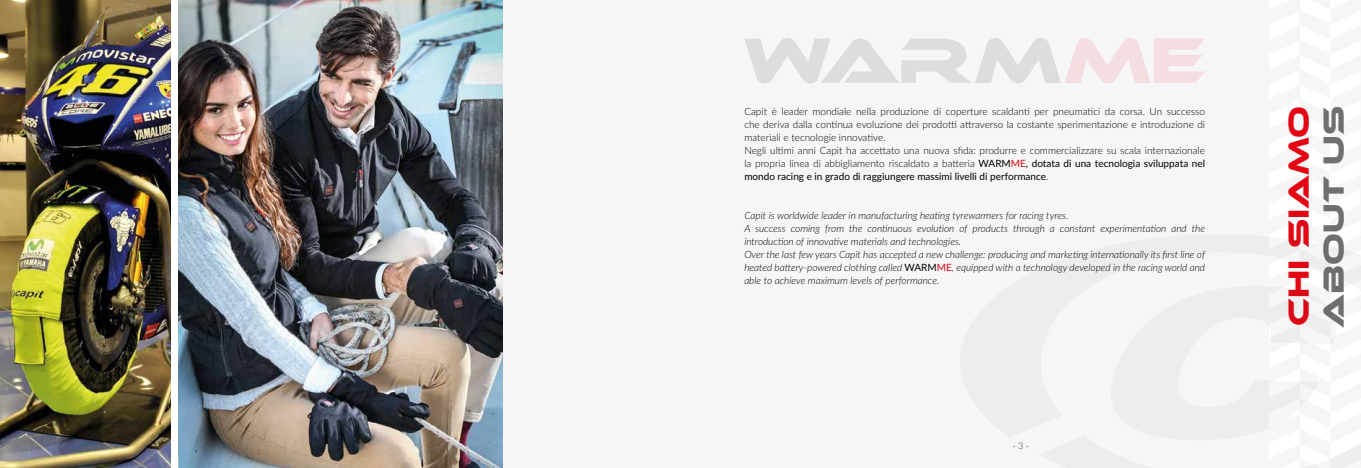
<style>
.page{position:relative;width:1361px;height:468px;background:#fff}
.page>*{position:absolute;margin:0;border:0;box-sizing:border-box;transform-origin:0 0}
.t1{font:30px "Ethnocentric Rg";color:#e30613}
.t2{font:30px "Ethnocentric Rg";color:#706f6f}
.t3{font:300 10px/13px "Lato";color:#000}
.t4{font:italic 300 10px/13px "Lato";color:#000}
.t5{font:300 9px "Lato";color:#3c3c3b}
.s1{font-weight:400}
.s2{font-weight:400;color:#e30613}
.s3{font-weight:400;font-style:normal}
.s4{font-weight:400;font-style:normal;color:#e30613}
</style>
<div class="page">
<div style="left:445px;top:0;width:824px;height:468px;background:#f6f6f6"></div>
<img style="left:178px;top:0;width:324px;height:468px">
<img style="left:0;top:0;width:171px;height:468px">
<svg style="left:1303px;top:444px;width:58px;height:24px"></svg>
<svg style="left:1269px;top:239px;width:92px;height:46px;fill:#f6f6f6"></svg>
<svg style="left:1269px;top:286px;width:66px;height:142px;fill:#f6f6f6"></svg>
<svg style="left:745px;top:38px;width:460px;height:45px"></svg>
<p class="t3" style="left:744px;top:104px;width:462px">Capit è leader mondiale nella produzione di coperture scaldanti per pneumatici da corsa. Un successo che deriva dalla continua evoluzione dei prodotti attraverso la costante sperimentazione e introduzione di materiali e tecnologie innovative.<br>Negli ultimi anni Capit ha accettato una nuova sfida: produrre e commercializzare su scala internazionale la propria linea di abbigliamento riscaldato a batteria <span class="s1">WARM</span><span class="s2">ME</span><span class="s1">, dotata di una tecnologia sviluppata nel mondo racing e in grado di raggiungere massimi livelli di performance</span>.</p>
<p class="t4" style="left:744px;top:208px;width:462px">Capit is worldwide leader in manufacturing heating tyrewarmers for racing tyres.<br>A success coming from the continuous evolution of products through a constant experimentation and the introduction of innovative materials and technologies.<br>Over the last few years Capit has accepted a new challenge: producing and marketing internationally its first line of heated battery-powered clothing called <span class="s3">WARM</span><span class="s4">ME</span>, equipped with a technology developed in the racing world and able to achieve maximum levels of performance.</p>
<p class="t5" style="left:1012px;top:439px;width:18px">- 3 -</p>
<h1 class="t1" style="left:1280px;top:325px;width:221px;rotate:-90deg">CHI SIAMO</h1>
<h1 class="t2" style="left:1315px;top:328px;width:223px;rotate:-90deg">ABOUT US</h1>
</div>
